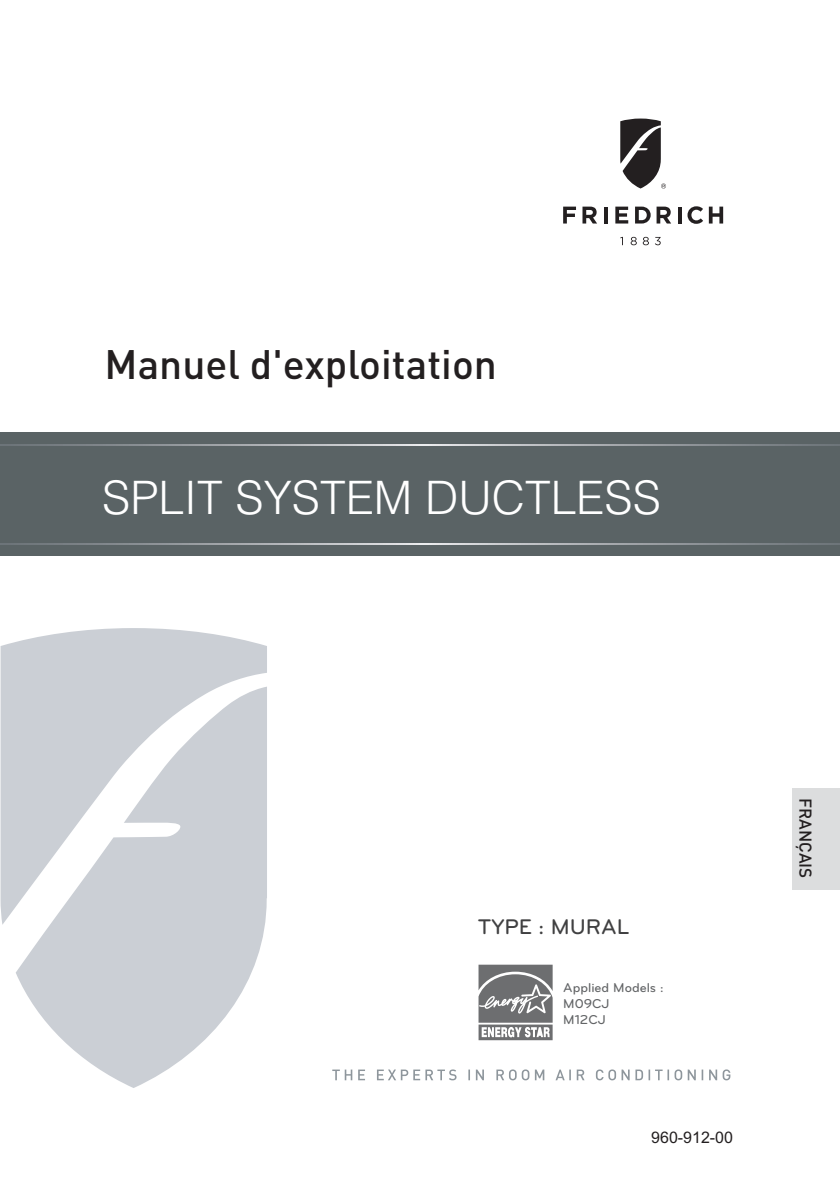
<style>
.page{position:relative;width:840px;height:1191px;background:#fff}
.page>*{position:absolute;margin:0;border:0;box-sizing:border-box;transform-origin:0 0}
.t1{font:300 46px "Helvetica";color:#fff}
.t2{font:500 40.6px "DIN";color:#231f20}
.t3{font:500 22px "Bryant LG";color:#404041}
.t4{font:500 17px "DIN";color:#231f20}
.t5{font:16px "Arial";color:#231f20}
.t6{font:500 13.4px/16px "Bryant LG";color:#636567}
</style>
<div class="page">
<div style="left:1px;top:432px;width:838px;height:124px;background:#5a6365"></div>
<svg style="left:1px;top:543px;width:838px;height:2px;background:#a3a7ab"></svg>
<svg style="left:1px;top:444px;width:838px;height:1px"></svg>
<svg style="left:1px;top:628px;width:266px;height:460px;fill:#cbcfd5"></svg>
<svg style="left:563px;top:207px;width:12px;height:16px"></svg>
<svg style="left:582px;top:207px;width:14px;height:16px"></svg>
<svg style="left:604px;top:207px;width:3px;height:16px"></svg>
<svg style="left:615px;top:207px;width:13px;height:16px"></svg>
<svg style="left:635px;top:207px;width:15px;height:16px"></svg>
<svg style="left:656px;top:207px;width:14px;height:16px"></svg>
<svg style="left:678px;top:207px;width:3px;height:16px"></svg>
<svg style="left:687px;top:206px;width:15px;height:18px"></svg>
<svg style="left:708px;top:207px;width:14px;height:16px"></svg>
<svg style="left:620px;top:118px;width:45px;height:70px"></svg>
<svg style="left:630px;top:237px;width:6px;height:8px"></svg>
<svg style="left:642px;top:237px;width:6px;height:8px"></svg>
<svg style="left:655px;top:237px;width:5px;height:8px"></svg>
<svg style="left:332px;top:1069px;width:398px;height:11px"></svg>
<svg style="left:478px;top:964px;width:74px;height:76px;background:#8f8f91"></svg>
<div style="left:791px;top:787px;width:48px;height:102px;background:#dcddde"></div>
<h2 class="t2" style="left:104px;top:341px;width:393px">Manuel d'exploitation</h2>
<h1 class="t1" style="left:102px;top:481px;width:560px">SPLIT SYSTEM DUCTLESS</h1>
<h3 class="t3" style="left:477px;top:918px;width:153px">TYPE : MURAL</h3>
<p class="t6" style="left:563px;top:980px;width:102px">Applied Models :<br>M09CJ<br>M12CJ</p>
<p class="t5" style="left:650px;top:1131px;width:83px">960-912-00</p>
<p class="t4" style="left:811px;top:798px;width:82px;rotate:90deg">FRANÇAIS</p>
</div>
